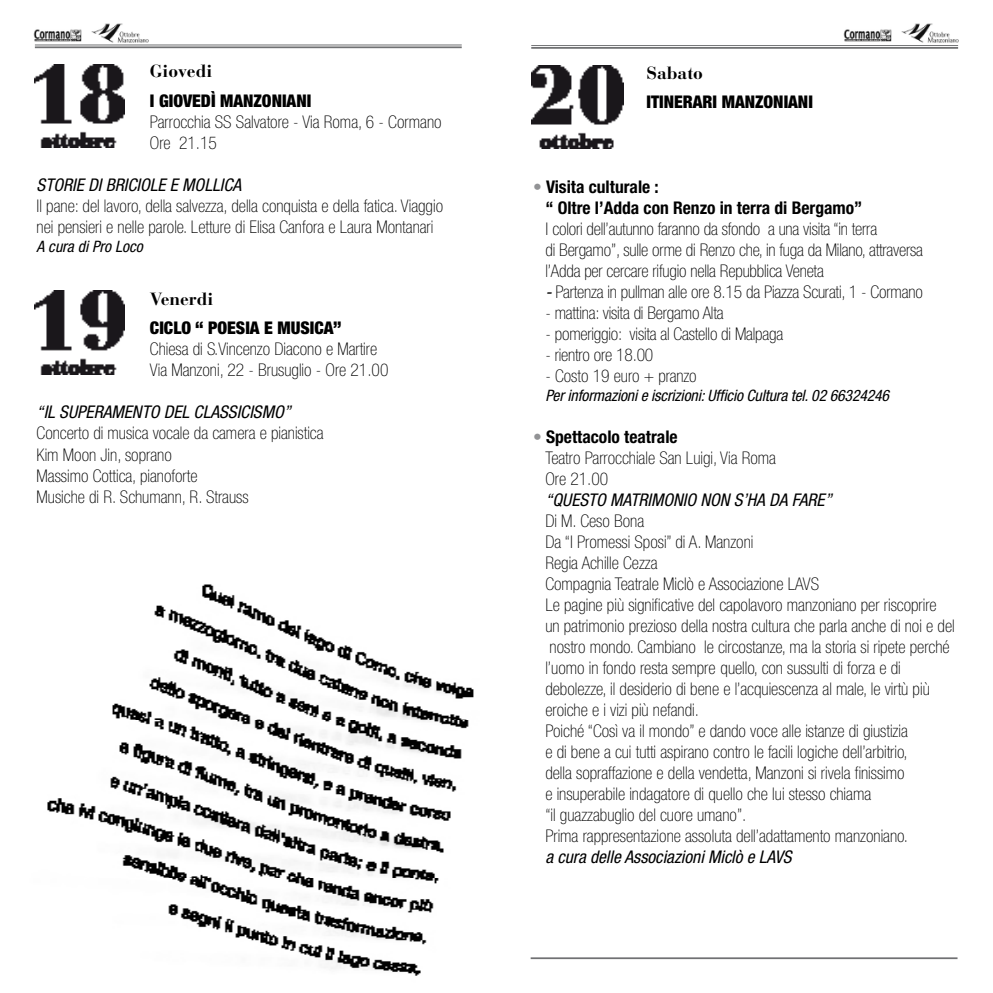
<style>
.page{position:relative;width:993px;height:993px;background:#fff}
.page>*{position:absolute;margin:0;border:0;box-sizing:border-box;transform-origin:0 0}
.t1{font:100 condensed 17.5px/21px "Helvetica Neue";color:#000}
.t2{font:italic condensed 17.5px "Helvetica Neue";color:#000}
.t3{font:900 condensed 17.5px "Helvetica Neue";color:#000}
.t4{font:700 condensed 17.5px/21px "Helvetica Neue";color:#000}
.t5{font:700 17.5px "Bauer Bodoni";color:#000}
.t6{font:italic condensed 15.75px "Helvetica Neue";letter-spacing:-.01em;color:#000}
.s1{color:#929395}
.s2{font-weight:400;font-style:italic}
.s3{font-weight:700;color:#929395}
.s4{font-weight:700}
</style>
<div class="page">
<img style="left:33px;top:23px;width:116px;height:20px">
<hr style="left:35px;top:45px;width:426px;height:1px;background:#707173">
<hr style="left:35px;top:46px;width:426px;height:2px;background:#707173">
<img style="left:843px;top:24px;width:116px;height:19px">
<hr style="left:531px;top:45px;width:426px;height:1px;background:#707173">
<hr style="left:531px;top:47px;width:426px;height:2px;background:#707173">
<hr style="left:530px;top:957px;width:427px;height:1px;background:#707173">
<img style="left:47px;top:584px;width:427px;height:392px">
<img style="left:35px;top:64px;width:89px;height:84px">
<img style="left:35px;top:290px;width:89px;height:84px">
<img style="left:531px;top:65px;width:92px;height:84px">
<p class="t5" style="left:150px;top:61px;width:64px">Giovedi</p>
<p class="t3" style="left:150px;top:90px;width:163px">I GIOVEDÌ MANZONIANI</p>
<p class="t1" style="left:150px;top:111px;width:293px">Parrocchia SS Salvatore - Via Roma, 6 - Cormano<br>Ore 21.15</p>
<p class="t2" style="left:37px;top:175px;width:109px">STORIE DI BRICIOLE</p>
<p class="t2" style="left:170px;top:175px;width:73px">E MOLLICA</p>
<p class="t1" style="left:37px;top:195px;width:408px">Il pane: del lavoro, della salvezza, della conquista e della fatica. Viaggio nei pensieri e nelle parole. Letture di Elisa Canfora e Laura Montanari</p>
<p class="t6" style="left:37px;top:237px;width:109px">A cura di Pro Loco</p>
<p class="t5" style="left:150px;top:288px;width:65px">Venerdi</p>
<p class="t3" style="left:150px;top:317px;width:193px">CICLO “ POESIA E MUSICA”</p>
<p class="t1" style="left:150px;top:338px;width:240px">Chiesa di S.Vincenzo Diacono e Martire<br>Via Manzoni, 22 - Brusuglio - Ore 21.00</p>
<p class="t2" style="left:37px;top:402px;width:256px">“Il Superamento del Classicismo”</p>
<p class="t1" style="left:37px;top:422px;width:288px">Concerto di musica vocale da camera e pianistica Kim Moon Jin, soprano<br>Massimo Cottica, pianoforte<br>Musiche di R. Schumann, R. Strauss</p>
<p class="t5" style="left:646px;top:62px;width:58px">Sabato</p>
<p class="t3" style="left:646px;top:91px;width:168px">ITINERARI MANZONIANI</p>
<p class="t4" style="left:545px;top:175px;width:318px;text-indent:-12px"><span class="s1">•</span> Visita culturale :<br>“ Oltre l’Adda con Renzo in terra di Bergamo”</p>
<p class="t1" style="left:545px;top:218px;width:379px">I colori dell’autunno faranno da sfondo a una visita “in terra<br>di Bergamo”, sulle orme di Renzo che, in fuga da Milano, attraversa l’Adda per cercare rifugio nella Repubblica Veneta</p>
<p class="t1" style="left:545px;top:281px;width:379px"><span class="s2">-</span> Partenza in pullman alle ore 8.15 da Piazza Scurati, 1 - Cormano</p>
<p class="t1" style="left:545px;top:302px;width:180px">- mattina: visita di Bergamo Alta</p>
<p class="t1" style="left:545px;top:323px;width:239px">- pomeriggio: visita al Castello di Malpaga</p>
<p class="t1" style="left:545px;top:344px;width:109px">- rientro ore 18.00</p>
<p class="t1" style="left:545px;top:365px;width:153px">- Costo 19 euro + pranzo</p>
<p class="t6" style="left:533px;top:386px;width:357px">Per informazioni e iscrizioni: Ufficio Cultura tel. 02 66324246</p>
<p class="t1" style="left:545px;top:425px;width:232px;text-indent:-12px"><span class="s3">•</span> <span class="s4">Spettacolo teatrale<br></span>Teatro Parrocchiale San Luigi, Via Roma<br>Ore 21.00</p>
<p class="t2" style="left:545px;top:489px;width:36px">“QUESTO</p>
<p class="t2" style="left:610px;top:489px;width:63px">MATRIMONIO</p>
<p class="t2" style="left:700px;top:489px;width:11px">NON</p>
<p class="t2" style="left:733px;top:489px;width:99px">S’HA DA FARE”</p>
<p class="t1" style="left:545px;top:509px;width:411px">Di M. Ceso Bona<br>Da “I Promessi Sposi” di A. Manzoni<br>Regia Achille Cezza<br>Compagnia Teatrale Miclò e Associazione LAVS<br>Le pagine più significative del capolavoro manzoniano per riscoprire un patrimonio prezioso della nostra cultura che parla anche di noi e del nostro mondo. Cambiano le circostanze, ma la storia si ripete perché l’uomo in fondo resta sempre quello, con sussulti di forza e di debolezze, il desiderio di bene e l’acquiescenza al male, le virtù più eroiche e i vizi più nefandi.<br>Poiché “Così va il mondo” e dando voce alle istanze di giustizia<br>e di bene a cui tutti aspirano contro le facili logiche dell’arbitrio,<br>della sopraffazione e della vendetta, Manzoni si rivela finissimo<br>e insuperabile indagatore di quello che lui stesso chiama<br>“il guazzabuglio del cuore umano”.<br>Prima rappresentazione assoluta dell’adattamento manzoniano.</p>
<p class="t2" style="left:545px;top:846px;width:223px">a cura delle Associazioni Miclò e LAVS</p>
</div>
